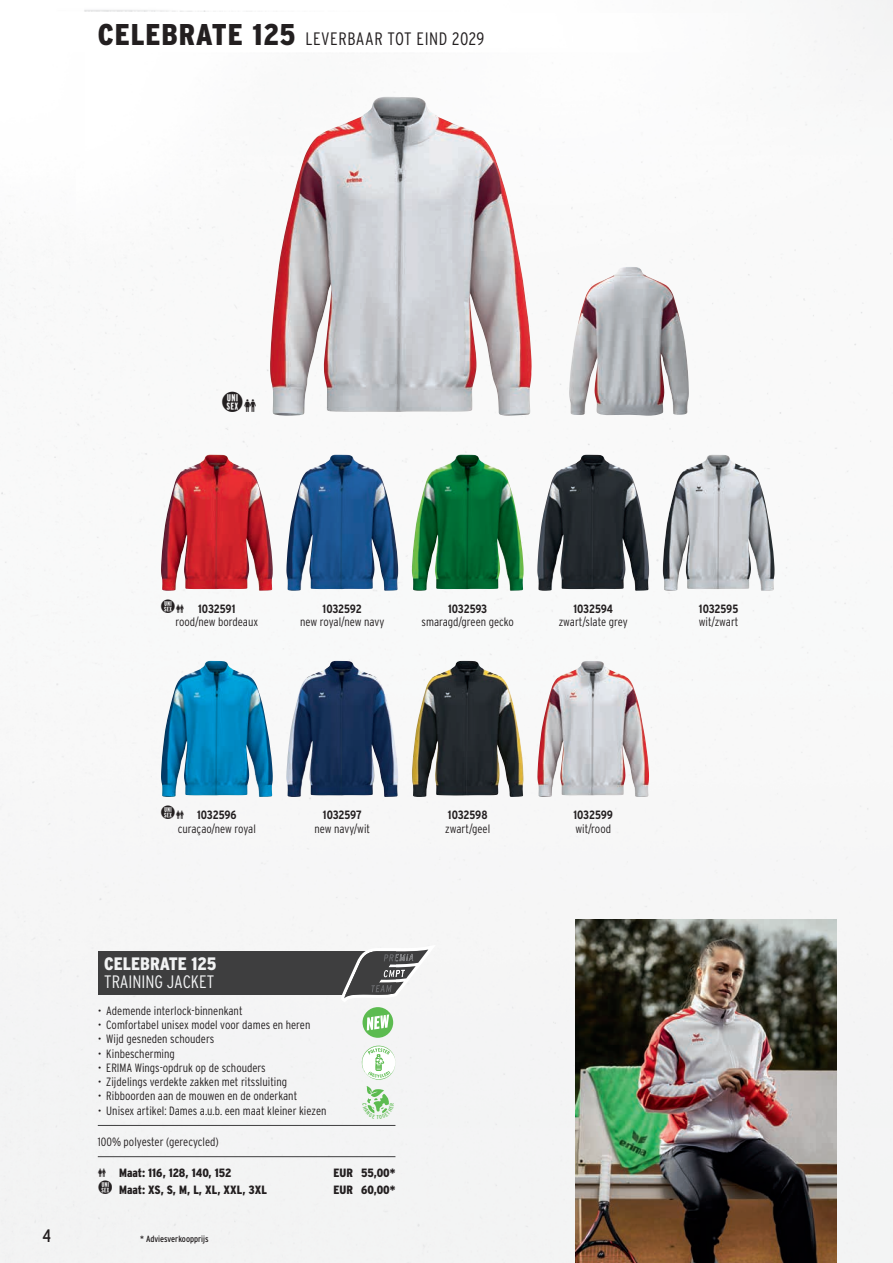
<style>
.page{position:relative;width:893px;height:1263px;background:#fff}
.page>*{position:absolute;margin:0;border:0;box-sizing:border-box;transform-origin:0 0}
.Kopfzeile{font:300 18px "Interstate Condensed";letter-spacing:.03em;color:#231f20}
.Tabellenkopf{font:300 18px/18px "Interstate Condensed";color:#f2f3f4}
.t1{font:condensed 18px "Interstate";color:#231f20}
.Material{font:300 12px "Interstate Condensed";color:#231f20}
.Farbe{font:300 12px "Interstate Condensed";color:#231f20}
.Artikelnummer{font:700 12px "Interstate Condensed";letter-spacing:-.02em;color:#231f20}
.Größenlauf{font:900 12px "Interstate Condensed";color:#231f20}
.Preis{font:900 12px "Interstate Condensed";color:#231f20}
.Währung{font:900 12px "Interstate Condensed";color:#231f20}
.t2{font:9px "Interstate Condensed";color:#231f20}
.s1{font-weight:900;font-size:30px}
.s2{font-weight:900}
</style>
<div class="page">
<img style="left:0;top:0;width:893px;height:1263px">
<img style="left:161px;top:455px;width:112px;height:136px">
<img style="left:286px;top:455px;width:112px;height:136px">
<img style="left:412px;top:455px;width:112px;height:136px">
<img style="left:537px;top:455px;width:112px;height:136px">
<img style="left:663px;top:455px;width:111px;height:136px">
<img style="left:161px;top:661px;width:112px;height:136px">
<img style="left:286px;top:661px;width:112px;height:136px">
<img style="left:412px;top:661px;width:112px;height:136px">
<img style="left:537px;top:661px;width:112px;height:136px">
<div style="left:363px;top:1007px;width:30px;height:31px;background:#5cbb50;border-radius:50%"></div>
<svg style="left:367px;top:1014px;width:22px;height:16px"></svg>
<svg style="left:362px;top:1046px;width:33px;height:34px"></svg>
<img style="left:569px;top:267px;width:120px;height:149px">
<img style="left:270px;top:97px;width:262px;height:319px">
<img style="left:575px;top:920px;width:262px;height:343px">
<div style="left:98px;top:951px;width:297px;height:44px;background:#3e3e3f"></div>
<hr style="left:98px;top:1125px;width:297px;height:1px;background:#3e3e3f">
<hr style="left:98px;top:1156px;width:297px;height:1px;background:#3e3e3f">
<svg style="left:341px;top:945px;width:95px;height:57px"></svg>
<svg style="left:161px;top:599px;width:23px;height:14px"></svg>
<svg style="left:161px;top:805px;width:23px;height:14px"></svg>
<svg style="left:362px;top:1086px;width:32px;height:33px"></svg>
<svg style="left:222px;top:392px;width:34px;height:20px"></svg>
<svg style="left:98px;top:1169px;width:14px;height:25px"></svg>
<p class="Kopfzeile" style="left:98px;top:29px;width:388px"><span class="s1">CELEBRATE 125</span> LEVERBAAR TOT EIND 2029</p>
<p class="Artikelnummer" style="left:198px;top:602px;width:39px">1032591</p>
<p class="Farbe" style="left:176px;top:615px;width:84px">rood/new bordeaux</p>
<p class="Artikelnummer" style="left:323px;top:602px;width:41px">1032592</p>
<p class="Farbe" style="left:300px;top:615px;width:86px">new royal/new navy</p>
<p class="Artikelnummer" style="left:448px;top:602px;width:41px">1032593</p>
<p class="Farbe" style="left:421px;top:615px;width:94px">smaragd/green gecko</p>
<p class="Artikelnummer" style="left:573px;top:602px;width:41px">1032594</p>
<p class="Farbe" style="left:559px;top:615px;width:70px">zwart/slate grey</p>
<p class="Artikelnummer" style="left:699px;top:602px;width:41px">1032595</p>
<p class="Farbe" style="left:699px;top:615px;width:41px">wit/zwart</p>
<p class="Artikelnummer" style="left:197px;top:808px;width:41px">1032596</p>
<p class="Farbe" style="left:178px;top:822px;width:80px">curaçao/new royal</p>
<p class="Artikelnummer" style="left:323px;top:808px;width:40px">1032597</p>
<p class="Farbe" style="left:314px;top:822px;width:57px">new navy/wit</p>
<p class="Tabellenkopf" style="left:104px;top:954px;width:114px"><span class="s2">CELEBRATE 125<br></span>TRAINING JACKET</p>
<p class="Material" style="left:98px;top:1004px;width:146px">• Ademende interlock-binnenkant</p>
<p class="Material" style="left:98px;top:1018px;width:214px">• Comfortabel unisex model voor dames en heren</p>
<p class="Material" style="left:98px;top:1032px;width:118px">• Wijd gesneden schouders</p>
<p class="Material" style="left:98px;top:1047px;width:79px">• Kinbescherming</p>
<p class="Material" style="left:98px;top:1061px;width:169px">• ERIMA Wings-opdruk op de schouders</p>
<p class="Material" style="left:98px;top:1075px;width:191px">• Zijdelings verdekte zakken met ritssluiting</p>
<p class="Material" style="left:98px;top:1089px;width:201px">• Ribboorden aan de mouwen en de onderkant</p>
<p class="Material" style="left:98px;top:1104px;width:230px">• Unisex artikel: Dames a.u.b. een maat kleiner kiezen</p>
<p class="Material" style="left:98px;top:1135px;width:123px">100% polyester (gerecycled)</p>
<p class="Größenlauf" style="left:119px;top:1166px;width:114px">Maat: 116, 128, 140, 152</p>
<p class="Währung" style="left:333px;top:1166px;width:21px">EUR</p>
<p class="Preis" style="left:361px;top:1166px;width:36px">55,00*</p>
<p class="Größenlauf" style="left:119px;top:1183px;width:149px">Maat: XS, S, M, L, XL, XXL, 3XL</p>
<p class="Währung" style="left:333px;top:1183px;width:21px">EUR</p>
<p class="Preis" style="left:361px;top:1183px;width:36px">60,00*</p>
<h1 class="t1" style="left:43px;top:1225px;width:10px">4</h1>
<p class="t2" style="left:140px;top:1233px;width:70px">* Adviesverkoopprijs</p>
<p class="Artikelnummer" style="left:448px;top:808px;width:41px">1032598</p>
<p class="Farbe" style="left:445px;top:822px;width:46px">zwart/geel</p>
<p class="Artikelnummer" style="left:573px;top:808px;width:41px">1032599</p>
<p class="Farbe" style="left:575px;top:822px;width:37px">wit/rood</p>
</div>
